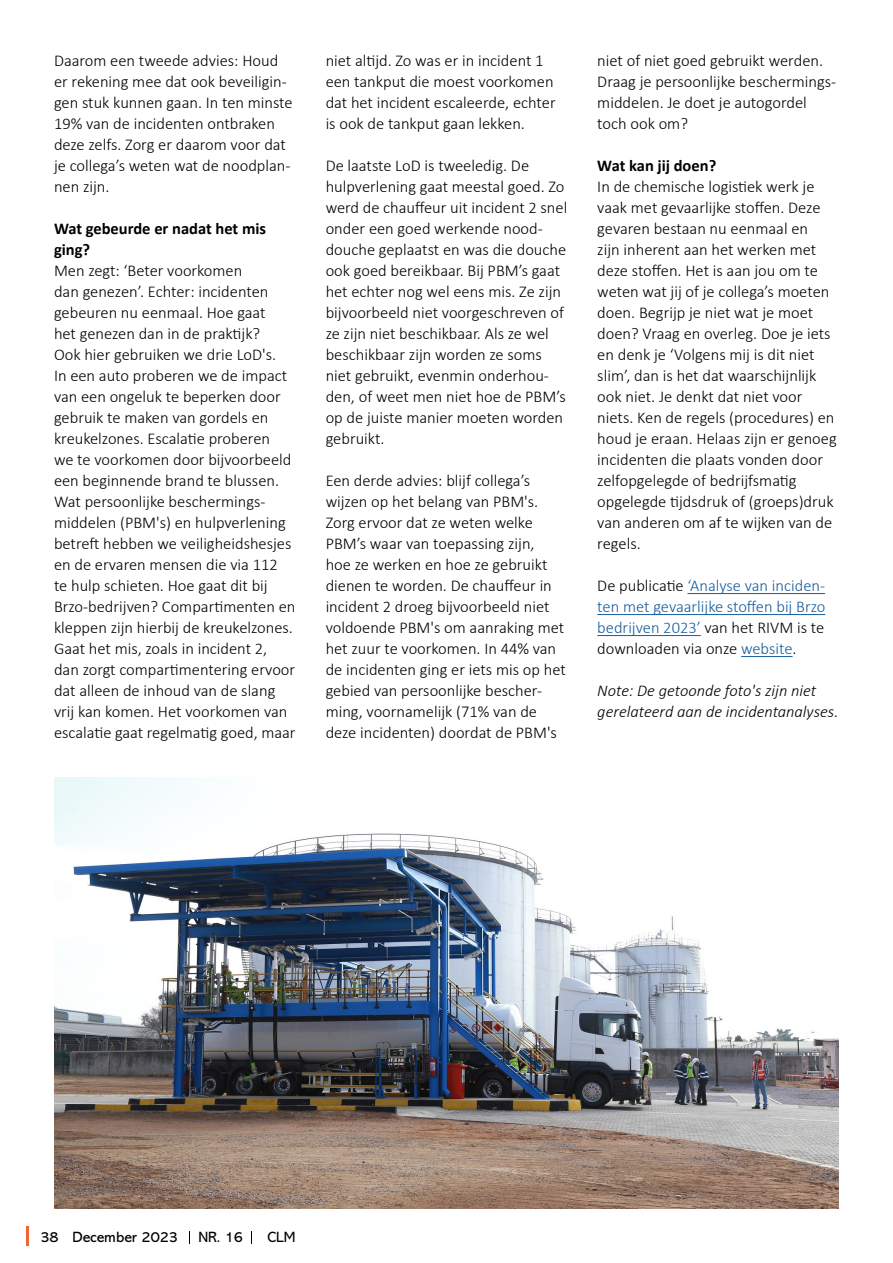
<style>
.page{position:relative;width:893px;height:1263px;background:#fff}
.page>*{position:absolute;margin:0;border:0;box-sizing:border-box;transform-origin:0 0}
.Tekst__p{font:300 16.5px/21px "Calibri";color:#000}
.Tekst__p-2{font:300 16.5px/21px "Calibri";color:#175d9e}
.Tekst__p-3{font:italic 300 16.5px/21px "Calibri";color:#000}
.Tekst__p-4{font:700 16.5px/21px "Calibri";color:#000}
.t1{font:15px "Abadi MT Pro";color:#000}
.s1{color:#000}
.s2{color:#175d9e}
</style>
<div class="page">
<hr style="left:687px;top:593px;width:138px;height:1px;background:#175d9e">
<hr style="left:597px;top:614px;width:228px;height:1px;background:#175d9e">
<hr style="left:597px;top:635px;width:104px;height:1px;background:#175d9e">
<hr style="left:741px;top:656px;width:52px;height:1px;background:#175d9e">
<img style="left:54px;top:777px;width:785px;height:431px">
<svg style="left:26px;top:1227px;width:2px;height:19px"></svg>
<svg style="left:251px;top:1231px;width:1px;height:12px"></svg>
<p class="Tekst__p" style="left:54px;top:50px;width:240px">Daarom een tweede advies: Houd er rekening mee dat ook beveiligin&shy;gen stuk kunnen gaan. In ten minste<br>19% van de incidenten ontbraken deze zelfs. Zorg er daarom voor dat je collega’s weten wat de noodplan&shy;nen zijn.</p>
<p class="Tekst__p-4" style="left:54px;top:218px;width:214px">Wat gebeurde er nadat het mis ging?</p>
<p class="Tekst__p" style="left:54px;top:260px;width:243px">Men zegt: ‘Beter voorkomen<br>dan genezen’. Echter: incidenten gebeuren nu eenmaal. Hoe gaat<br>het genezen dan in de praktijk?<br>Ook hier gebruiken we drie LoD's.<br>In een auto proberen we de impact van een ongeluk te beperken door gebruik te maken van gordels en kreukelzones. Escalatie proberen<br>we te voorkomen door bijvoorbeeld een beginnende brand te blussen.<br>Wat persoonlijke beschermings&shy;middelen (PBM's) en hulpverlening betreft hebben we veiligheidshesjes en de ervaren mensen die via 112<br>te hulp schieten. Hoe gaat dit bij Brzo-bedrijven? Compartimenten en kleppen zijn hierbij de kreukelzones.<br>Gaat het mis, zoals in incident 2, dan zorgt compartimentering ervoor dat alleen de inhoud van de slang vrij kan komen. Het voorkomen van escalatie gaat regelmatig goed, maar</p>
<p class="Tekst__p" style="left:326px;top:50px;width:232px">niet altijd. Zo was er in incident 1 een tankput die moest voorkomen dat het incident escaleerde, echter is ook de tankput gaan lekken.</p>
<p class="Tekst__p" style="left:326px;top:155px;width:243px">De laatste LoD is tweeledig. De hulpverlening gaat meestal goed. Zo werd de chauffeur uit incident 2 snel onder een goed werkende nood&shy;douche geplaatst en was die douche ook goed bereikbaar. Bij PBM’s gaat het echter nog wel eens mis. Ze zijn bijvoorbeeld niet voorgeschreven of ze zijn niet beschikbaar. Als ze wel beschikbaar zijn worden ze soms niet gebruikt, evenmin onderhou&shy;den, of weet men niet hoe de PBM’s op de juiste manier moeten worden gebruikt.</p>
<p class="Tekst__p" style="left:326px;top:470px;width:242px">Een derde advies: blijf collega’s wijzen op het belang van PBM's.<br>Zorg ervoor dat ze weten welke<br>PBM’s waar van toepassing zijn,<br>hoe ze werken en hoe ze gebruikt dienen te worden. De chauffeur in incident 2 droeg bijvoorbeeld niet voldoende PBM's om aanraking met het zuur te voorkomen. In 44% van de incidenten ging er iets mis op het gebied van persoonlijke bescher&shy;ming, voornamelijk (71% van de deze incidenten) doordat de PBM's</p>
<p class="Tekst__p" style="left:597px;top:50px;width:240px">niet of niet goed gebruikt werden.<br>Draag je persoonlijke beschermings&shy;middelen. Je doet je autogordel toch ook om?</p>
<p class="Tekst__p-4" style="left:597px;top:155px;width:120px">Wat kan jij doen?</p>
<p class="Tekst__p" style="left:597px;top:176px;width:241px">In de chemische logistiek werk je vaak met gevaarlijke stoffen. Deze gevaren bestaan nu eenmaal en<br>zijn inherent aan het werken met deze stoffen. Het is aan jou om te weten wat jij of je collega’s moeten doen. Begrijp je niet wat je moet doen? Vraag en overleg. Doe je iets en denk je ‘Volgens mij is dit niet slim’, dan is het dat waarschijnlijk ook niet. Je denkt dat niet voor niets. Ken de regels (procedures) en houd je eraan. Helaas zijn er genoeg incidenten die plaats vonden door zelfopgelegde of bedrijfsmatig opgelegde tijdsdruk of (groeps)druk van anderen om af te wijken van de regels.</p>
<p class="Tekst__p-2" style="left:597px;top:575px;width:230px"><span class="s1">De publicatie</span> ‘Analyse van inciden&shy;ten met gevaarlijke stoffen bij Brzo</p>
<p class="Tekst__p" style="left:597px;top:617px;width:228px"><span class="s2">bedrijven 2023’</span> van het RIVM is te downloaden via onze <span class="s2">website</span>.</p>
<p class="Tekst__p-3" style="left:597px;top:680px;width:243px">Note: De getoonde foto's zijn niet gerelateerd aan de incidentanalyses.</p>
<p class="t1" style="left:41px;top:1228px;width:139px">38 December 2023</p>
<p class="t1" style="left:198px;top:1228px;width:46px">NR. 16</p>
<p class="t1" style="left:268px;top:1228px;width:30px">CLM</p>
</div>
